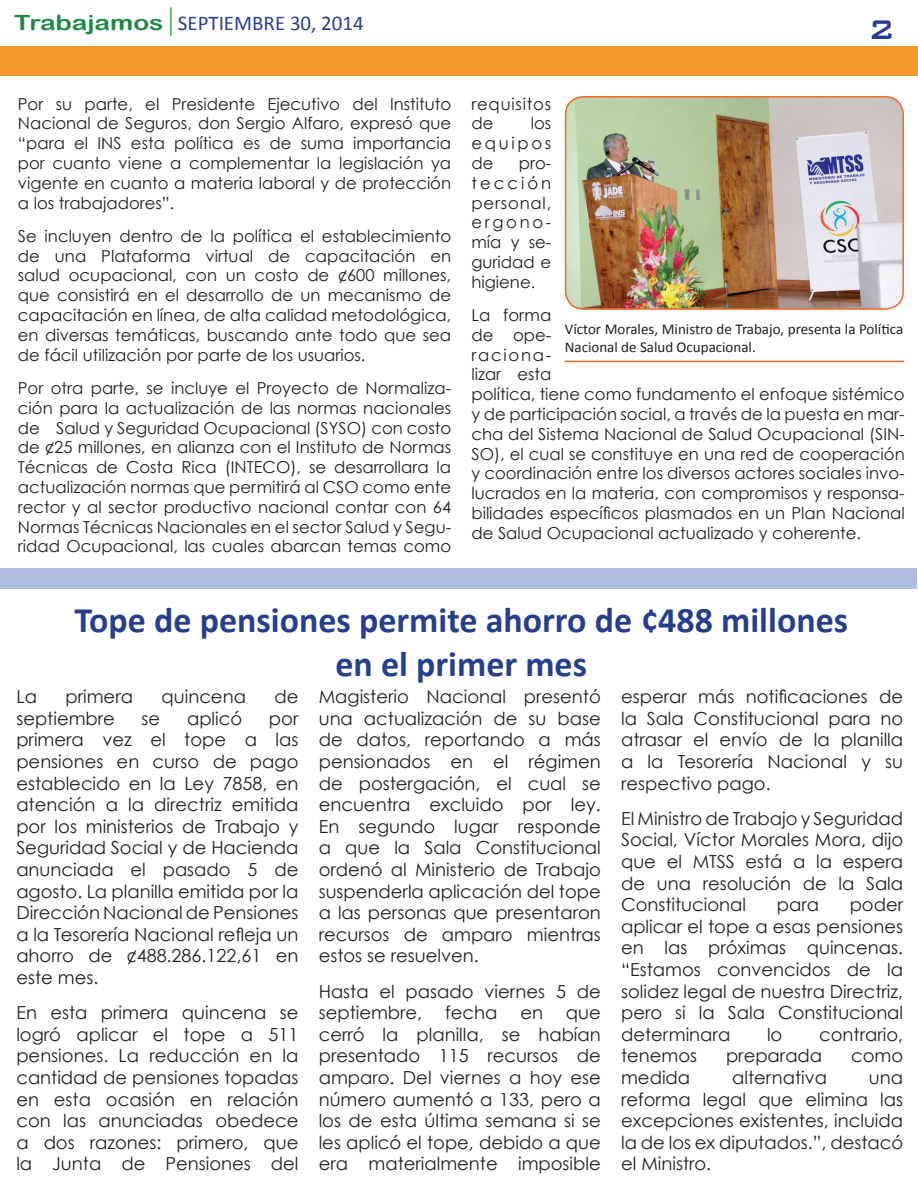
<style>
.page{position:relative;width:918px;height:1188px;background:#fff}
.page>*{position:absolute;margin:0;border:0;box-sizing:border-box;transform-origin:0 0}
.t1{font:700 36px/43.2px "Calibri";color:#253f8e;text-align:center}
.t2{font:500 36px "Bank Gothic";color:#253f8e}
.t3{font:21px "Arial Rounded MT Bold";color:#1e8942;scale:1.25 1}
.t4{font:21px "Calibri";color:#253f8e}
.t5{font:18px/21.6px "Century Gothic";color:#231f20;text-align:justify}
.t6{font:16.5px/19.8px "Century Gothic";color:#231f20;text-align:justify}
.t7{font:16.5px/19.8px "Century Gothic";letter-spacing:.05em;color:#231f20}
.t8{font:15px/18px "Calibri";color:#231f20}
.s1{font-family:"Calibri";color:#253f8e}
</style>
<div class="page">
<div style="left:0;top:46px;width:918px;height:30px;background:#f79928"></div>
<hr style="left:170px;top:7px;width:2px;height:29px;background:#40ae49">
<img style="left:566px;top:97px;width:337px;height:212px">
<div style="left:565px;top:96px;width:339px;height:214px;border:2px solid #f26827;border-radius:18px"></div>
<hr style="left:565px;top:361px;width:339px;height:1px;background:#f26827">
<div style="left:1px;top:569px;width:916px;height:20px;background:#b0bfdd"></div>
<p class="t3" style="left:14px;top:10px;width:141px">Trabajamos <span class="s1">septiemb</span></p>
<p class="t4" style="left:264px;top:10px;width:102px">re 30, 2014</p>
<h1 class="t2" style="left:868px;top:1px;width:29px">2</h1>
<p class="t6" style="left:18px;top:93px;width:435px">Por su parte, el Presidente Ejecutivo del Instituto Nacional de Seguros, don Sergio Alfaro, expresó que “para el INS esta política es de suma importancia por cuanto viene a complementar la legislación ya vigente en cuanto a materia laboral y de protección a los trabajadores”.</p>
<p class="t6" style="left:18px;top:226px;width:435px">Se incluyen dentro de la política el establecimiento de una Plataforma virtual de capacitación en salud ocupacional, con un costo de ¢600 millones, que consistirá en el desarrollo de un mecanismo de capacitación en línea, de alta calidad metodológica, en diversas temáticas, buscando ante todo que sea de fácil utilización por parte de los usuarios.</p>
<p class="t6" style="left:18px;top:378px;width:435px">Por otra parte, se incluye el Proyecto de Normaliza&shy;ción para la actualización de las normas nacionales de Salud y Seguridad Ocupacional (SYSO) con costo de ¢25 millones, en alianza con el Instituto de Normas Técnicas de Costa Rica (INTECO), se desarrollara la actualización normas que permitirá al CSO como ente rector y al sector productivo nacional contar con 64<br>Normas Técnicas Nacionales en el sector Salud y Segu&shy;ridad Ocupacional, las cuales abarcan temas como</p>
<p class="t7" style="left:471px;top:93px;width:81px">requisitos de</p>
<p class="t6" style="left:471px;top:113px;width:81px;text-indent:59px">los equipos de</p>
<p class="t6" style="left:471px;top:153px;width:81px;text-indent:47px">pro&shy;tección personal, ergono&shy;mía y se&shy;guridad e higiene.</p>
<p class="t6" style="left:471px;top:305px;width:435px;text-align:left">La forma<br>de ope-<br>raciona-<br>lizar esta<br>política, tiene como fundamento el enfoque sistémico y de participación social, a través de la puesta en mar&shy;cha del Sistema Nacional de Salud Ocupacional (SIN-SO), el cual se constituye en una red de cooperación y coordinación entre los diversos actores sociales invo&shy;lucrados en la materia, con compromisos y responsa&shy;bilidades específicos plasmados en un Plan Nacional de Salud Ocupacional actualizado y coherente.</p>
<p class="t8" style="left:565px;top:319px;width:340px">Víctor Morales, Ministro de Trabajo, presenta la Política<br>Nacional de Salud Ocupacional.</p>
<h1 class="t1" style="left:75px;top:597px;width:775px">Tope de pensiones permite ahorro de ¢488 millones en el primer mes</h1>
<p class="t5" style="left:16px;top:686px;width:22px">La</p>
<p class="t5" style="left:65px;top:686px;width:69px">primera</p>
<p class="t5" style="left:162px;top:686px;width:86px">quincena</p>
<p class="t5" style="left:274px;top:686px;width:26px">de</p>
<p class="t5" style="left:16px;top:707px;width:100px">septiembre</p>
<p class="t5" style="left:142px;top:707px;width:20px">se</p>
<p class="t5" style="left:187px;top:707px;width:57px">aplicó</p>
<p class="t5" style="left:16px;top:707px;width:284px;text-indent:253px">por primera vez el tope a las pensiones en curso de pago establecido en la Ley 7858, en atención a la directriz emitida por los ministerios de Trabajo y Seguridad Social y de Hacienda anunciada el pasado 5 de agosto. La planilla emitida por la Dirección Nacional de Pensiones a la Tesorería Nacional refleja un ahorro de ¢488.286.122,61 en este mes.</p>
<p class="t5" style="left:16px;top:1002px;width:284px">En esta primera quincena se logró aplicar el tope a 511 pensiones. La reducción en la cantidad de pensiones topadas en esta ocasión en relación con las anunciadas obedece a dos razones: primero, que la Junta de Pensiones del</p>
<p class="t5" style="left:319px;top:686px;width:284px">Magisterio Nacional presentó una actualización de su base de datos, reportando a más pensionados en el régimen de postergación, el cual se encuentra excluido por ley.<br>En segundo lugar responde a que la Sala Constitucional ordenó al Ministerio de Trabajo suspenderla aplicación del tope a las personas que presentaron recursos de amparo mientras estos se resuelven.</p>
<p class="t5" style="left:319px;top:980px;width:284px">Hasta el pasado viernes 5 de septiembre,</p>
<p class="t5" style="left:445px;top:1002px;width:54px">fecha</p>
<p class="t5" style="left:520px;top:1002px;width:24px">en</p>
<p class="t5" style="left:319px;top:1002px;width:284px;text-indent:247px">que cerró la planilla, se habían presentado 115 recursos de amparo. Del viernes a hoy ese número aumentó a 133, pero a los de esta última semana si se les aplicó el tope, debido a que era materialmente imposible</p>
<p class="t5" style="left:621px;top:686px;width:284px">esperar más notificaciones de la Sala Constitucional para no atrasar el envío de la planilla a la Tesorería Nacional y su respectivo pago.</p>
<p class="t5" style="left:621px;top:807px;width:284px">El Ministro de Trabajo y Seguridad Social, Víctor Morales Mora, dijo que el MTSS está a la espera de una resolución de la Sala Constitucional</p>
<p class="t5" style="left:621px;top:894px;width:284px;text-indent:229px">poder aplicar el tope a esas pensiones en las próximas quincenas. “Estamos convencidos de la solidez legal de nuestra Directriz, pero si la Sala Constitucional determinara</p>
<p class="t5" style="left:777px;top:894px;width:44px">para</p>
<p class="t5" style="left:767px;top:1023px;width:17px">lo</p>
<p class="t5" style="left:819px;top:1023px;width:86px">contrario,</p>
<p class="t5" style="left:621px;top:1045px;width:78px">tenemos</p>
<p class="t5" style="left:726px;top:1045px;width:98px">preparada</p>
<p class="t5" style="left:851px;top:1045px;width:54px">como</p>
<p class="t5" style="left:621px;top:1066px;width:71px">medida</p>
<p class="t5" style="left:732px;top:1066px;width:96px">alternativa</p>
<p class="t5" style="left:621px;top:1066px;width:284px;text-indent:248px">una reforma legal que elimina las excepciones existentes, incluida la de los ex diputados.”, destacó el Ministro.</p>
</div>
